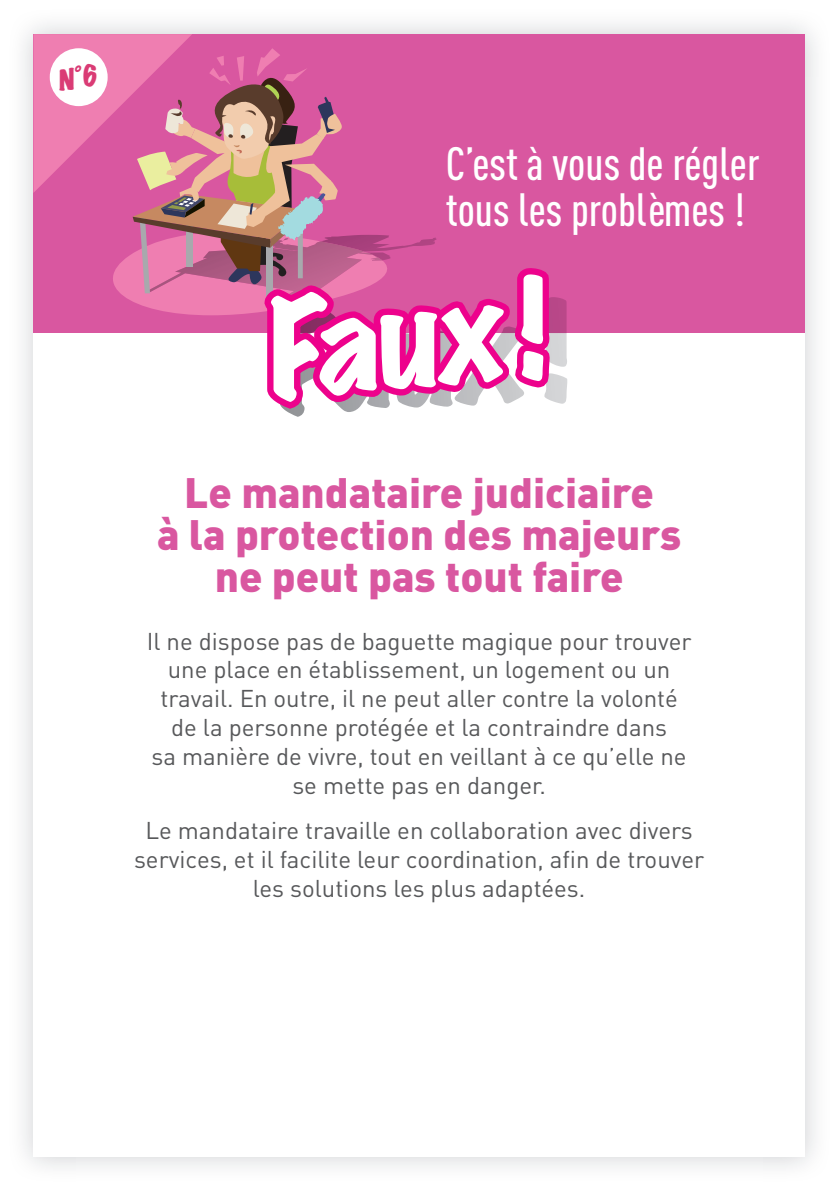
<style>
.page{position:relative;width:839px;height:1191px;background:#fff}
.page>*{position:absolute;margin:0;border:0;box-sizing:border-box;transform-origin:0 0}
.t1{font:expanded 121.2px "Marker Felt";color:#fff}
.t2{font:46px/46px "DIN Cond Medium Alternate";color:#fff}
.t3{font:900 42px/42px "DIN Pro";color:#d957a0;text-align:center}
.t4{font:24px/28.8px "DIN Pro";color:#57585a;text-align:center}
</style>
<div class="page">
<img style="left:23px;top:24px;width:793px;height:53px">
<img style="left:762px;top:77px;width:54px;height:1091px">
<div style="left:33px;top:34px;width:771px;height:1123px;background:#fff"></div>
<div style="left:33px;top:34px;width:771px;height:299px;background:#d957a0"></div>
<img style="left:558px;top:333px;width:9px;height:71px">
<svg style="left:33px;top:34px;width:525px;height:382px"></svg>
<h2 class="t2" style="left:445px;top:144px;width:315px">C’est à vous de régler tous les problèmes !</h2>
<h1 class="t1" style="left:260px;top:288px;width:279px;rotate:-5deg">Faux !</h1>
<h3 class="t3" style="left:157px;top:476px;width:526px">Le mandataire judiciaire<br>à la protection des majeurs ne peut pas tout faire</h3>
<p class="t4" style="left:147px;top:629px;width:546px">Il ne dispose pas de baguette magique pour trouver une place en établissement, un logement ou un travail. En outre, il ne peut aller contre la volonté de la personne protégée et la contraindre dans<br>sa manière de vivre, tout en veillant à ce qu’elle ne se mette pas en danger.</p>
<p class="t4" style="left:134px;top:819px;width:571px">Le mandataire travaille en collaboration avec divers services, et il facilite leur coordination, afin de trouver les solutions les plus adaptées.</p>
</div>
